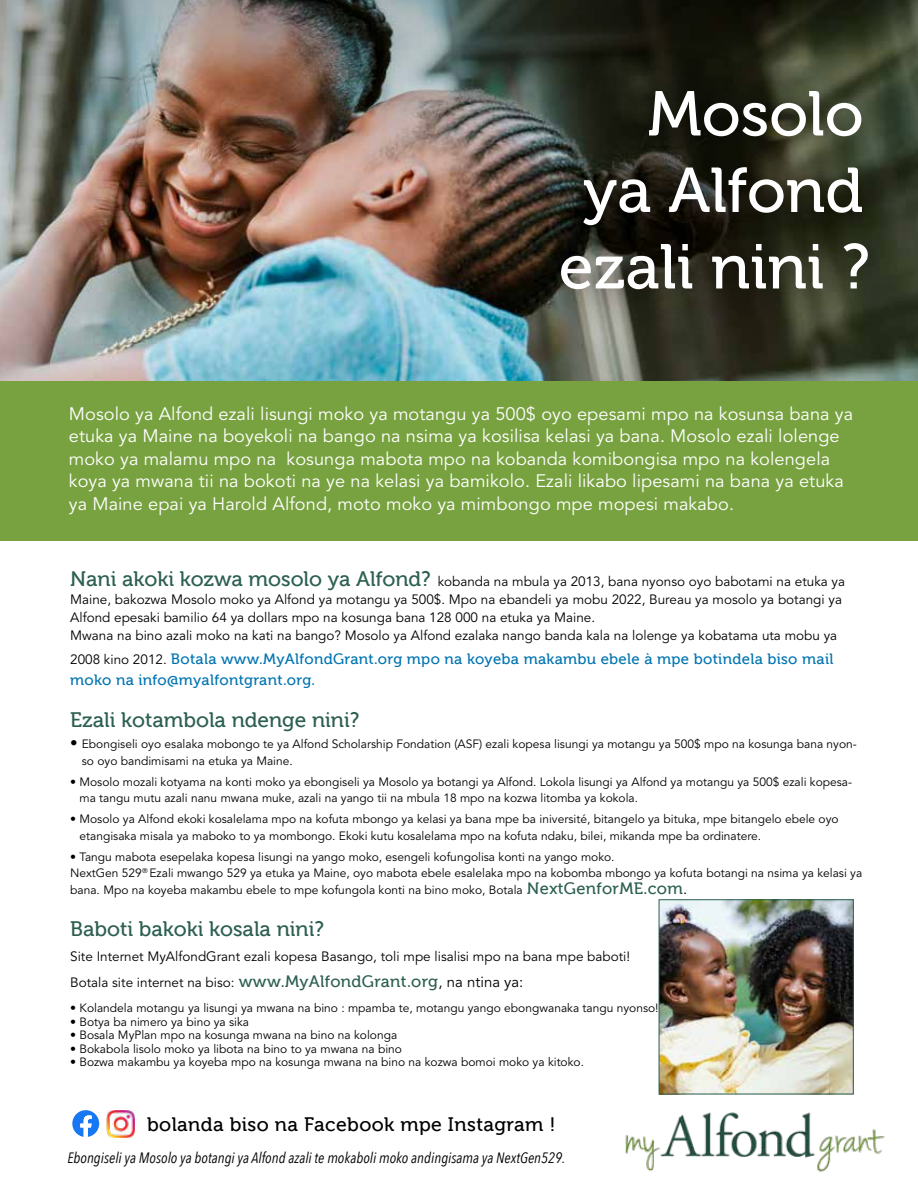
<style>
.page{position:relative;width:918px;height:1188px;background:#fff}
.page>*{position:absolute;margin:0;border:0;box-sizing:border-box;transform-origin:0 0}
.t1{font:63px/76.5px "Museo 500";color:#fff;text-align:right}
.t2{font:21px "Museo 500";color:#2c5f51}
.t3{font:19.5px "Museo 500";letter-spacing:.02em;color:#000}
.t4{font:18px/22.5px "Avenir";letter-spacing:.005em;color:#fff}
.t5{font:15px/21px "Museo 500";letter-spacing:.02em;color:#0074b2}
.t6{font:italic 15px "Avenir Next Condensed";color:#000}
.t7{font:13.5px/18px "Avenir";color:#000}
.t8{font:12px/16.5px "Avenir";color:#000}
.s1{font-family:"Museo 500";font-size:21px;color:#2c5f51}
.s2{font-family:"Avenir";font-size:13.5px;color:#000}
.s3{font-size:15px}
.s4{font-family:"Museo 500";font-size:16.5px;color:#2c5f51}
</style>
<div class="page">
<img style="left:0;top:0;width:918px;height:381px">
<div style="left:0;top:381px;width:918px;height:160px;background:#78a240"></div>
<img style="left:625px;top:1112px;width:260px;height:61px">
<img style="left:661px;top:901px;width:191px;height:191px">
<div style="left:659px;top:899px;width:195px;height:195px;border:1px solid #2c5f51"></div>
<div style="left:519px;top:48px;width:392px;height:285px;background:#000;opacity:.85"></div>
<img style="left:106px;top:1110px;width:28px;height:27px">
<svg style="left:72px;top:1110px;width:27px;height:27px"></svg>
<h1 class="t1" style="left:559px;top:77px;width:313px">Mosolo<br>ya Alfond ezali nini ?</h1>
<p class="t4" style="left:69px;top:403px;width:786px">Mosolo ya Alfond ezali lisungi moko ya motangu ya 500$ oyo epesami mpo na kosunsa bana ya etuka ya Maine na boyekoli na bango na nsima ya kosilisa kelasi ya bana. Mosolo ezali lolenge moko ya malamu mpo na kosunga mabota mpo na kobanda komibongisa mpo na kolengela koya ya mwana tii na bokoti na ye na kelasi ya bamikolo. Ezali likabo lipesami na bana ya etuka ya Maine epai ya Harold Alfond, moto moko ya mimbongo mpe mopesi makabo.</p>
<p class="t7" style="left:70px;top:573px;width:776px"><span class="s1">Nani akoki kozwa mosolo ya Alfond?</span> kobanda na mbula ya 2013, bana nyonso oyo babotami na etuka ya Maine, bakozwa Mosolo moko ya Alfond ya motangu ya 500$. Mpo na ebandeli ya mobu 2022, Bureau ya mosolo ya botangi ya Alfond epesaki bamilio 64 ya dollars mpo na kosunga bana 128 000 na etuka ya Maine.<br>Mwana na bino azali moko na kati na bango? Mosolo ya Alfond ezalaka nango banda kala na lolenge ya kobatama uta mobu ya</p>
<p class="t5" style="left:70px;top:649px;width:765px"><span class="s2">2008 kino 2012.</span> Botala www.MyAlfondGrant.org mpo na koyeba makambu ebele à mpe botindela biso mail moko na info@myalfontgrant.org.</p>
<h2 class="t2" style="left:70px;top:708px;width:291px">Ezali kotambola ndenge nini?</h2>
<p class="t8" style="left:82px;top:736px;width:776px;text-indent:-12px"><span class="s3">•</span> Ebongiseli oyo esalaka mobongo te ya Alfond Scholarship Fondation (ASF) ezali kopesa lisungi ya motangu ya 500$ mpo na kosunga bana nyon&shy;so oyo bandimisami na etuka ya Maine.</p>
<p class="t8" style="left:80px;top:774px;width:774px;text-indent:-9px">• Mosolo mozali kotyama na konti moko ya ebongiseli ya Mosolo ya botangi ya Alfond. Lokola lisungi ya Alfond ya motangu ya 500$ ezali kopesa&shy;ma tangu mutu azali nanu mwana muke, azali na yango tii na mbula 18 mpo na kozwa litomba ya kokola.</p>
<p class="t8" style="left:80px;top:811px;width:761px;text-indent:-9px">• Mosolo ya Alfond ekoki kosalelama mpo na kofuta mbongo ya kelasi ya bana mpe ba iniversité, bitangelo ya bituka, mpe bitangelo ebele oyo etangisaka misala ya maboko to ya mombongo. Ekoki kutu kosalelama mpo na kofuta ndaku, bilei, mikanda mpe ba ordinatere.</p>
<p class="t8" style="left:70px;top:849px;width:794px">• Tangu mabota esepelaka kopesa lisungi na yango moko, esengeli kofungolisa konti na yango moko.<br>NextGen 529<sup>®</sup> Ezali mwango 529 ya etuka ya Maine, oyo mabota ebele esalelaka mpo na kobomba mbongo ya kofuta botangi na nsima ya kelasi ya bana. Mpo na koyeba makambu ebele to mpe kofungola konti na bino moko, Botala <span class="s4">NextGenforME.com</span><span class="s3">.</span></p>
<h2 class="t2" style="left:70px;top:917px;width:255px">Baboti bakoki kosala nini?</h2>
<p class="t7" style="left:70px;top:944px;width:562px;line-height:25.5px">Site Internet MyAlfondGrant ezali kopesa Basango, toli mpe lisalisi mpo na bana mpe baboti!<br>Botala site internet na biso: <span class="s4">www.MyAlfondGrant.org</span><span class="s3">, na ntina ya:</span></p>
<p class="t8" style="left:70px;top:1000px;width:590px">• Kolandela motangu ya lisungi ya mwana na bino : mpamba te, motangu yango ebongwanaka tangu nyonso!</p>
<p class="t8" style="left:70px;top:1014px;width:180px">• Botya ba nimero ya bino ya sika</p>
<p class="t8" style="left:70px;top:1027px;width:329px">• Bosala MyPlan mpo na kosunga mwana na bino na kolonga</p>
<p class="t8" style="left:70px;top:1041px;width:333px">• Bokabola lisolo moko ya libota na bino to ya mwana na bino</p>
<p class="t8" style="left:70px;top:1054px;width:515px">• Bozwa makambu ya koyeba mpo na kosunga mwana na bino na kozwa bomoi moko ya kitoko.</p>
<h3 class="t3" style="left:147px;top:1113px;width:410px">bolanda biso na Facebook mpe Instagram !</h3>
<p class="t6" style="left:67px;top:1148px;width:499px">Ebongiseli ya Mosolo ya botangi ya Alfond azali te mokaboli moko andingisama ya NextGen529.</p>
</div>
